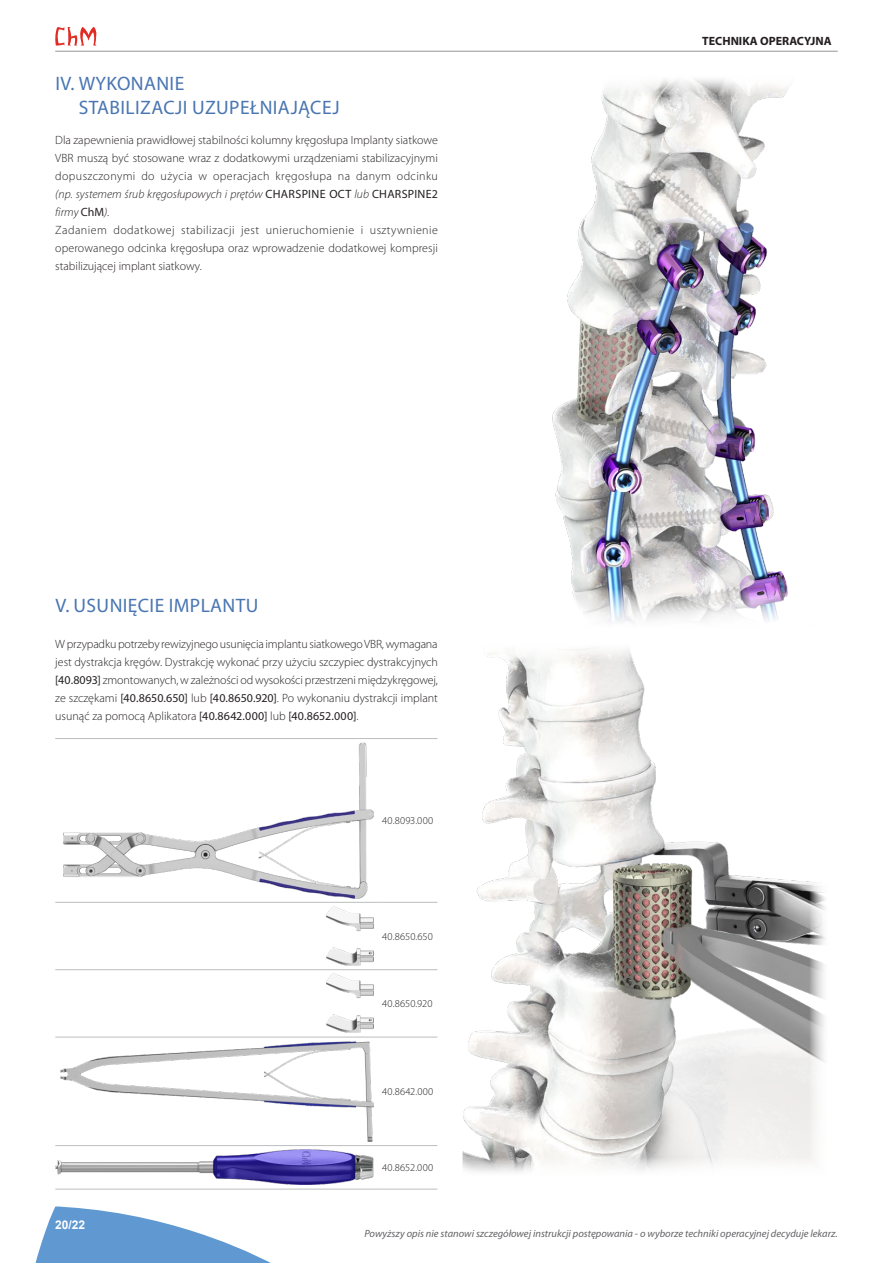
<style>
.page{position:relative;width:893px;height:1263px;background:#fff}
.page>*{position:absolute;margin:0;border:0;box-sizing:border-box;transform-origin:0 0}
.t1{font:19.5px/23.4px "Myriad Pro";letter-spacing:.02em;color:#4975b1}
.t2{font:300 12px/18px "Myriad Pro";letter-spacing:.005em;color:#231f20}
.t3{font:700 12px "Myriad Pro";color:#231f20}
.t4{font:700 12px "Arial";color:#fff}
.t5{font:italic 10.5px "Myriad Pro";color:#636366}
.t6{font:300 10.5px "Myriad Pro";letter-spacing:.015em;color:#231f20}
.s1{font-style:italic}
.s2{font-weight:400}
</style>
<div class="page">
<svg style="left:35px;top:1206px;width:236px;height:57px"></svg>
<svg style="left:55px;top:27px;width:41px;height:19px"></svg>
<hr style="left:55px;top:51px;width:783px;height:1px;background:#939598">
<img style="left:552px;top:79px;width:239px;height:543px">
<img style="left:462px;top:649px;width:364px;height:523px">
<hr style="left:378px;top:738px;width:59px;height:1px;background:#bcbdc0">
<hr style="left:378px;top:902px;width:59px;height:1px;background:#bcbdc0">
<hr style="left:378px;top:969px;width:59px;height:1px;background:#bcbdc0">
<hr style="left:378px;top:1037px;width:59px;height:1px;background:#bcbdc0">
<hr style="left:378px;top:1145px;width:59px;height:1px;background:#bcbdc0">
<hr style="left:378px;top:1189px;width:59px;height:1px;background:#bcbdc0">
<hr style="left:55px;top:738px;width:323px;height:1px;background:#bcbdc0">
<hr style="left:55px;top:902px;width:323px;height:1px;background:#bcbdc0">
<hr style="left:55px;top:969px;width:323px;height:1px;background:#bcbdc0">
<hr style="left:55px;top:1037px;width:323px;height:1px;background:#bcbdc0">
<hr style="left:55px;top:1145px;width:323px;height:1px;background:#bcbdc0">
<hr style="left:55px;top:1189px;width:323px;height:1px;background:#bcbdc0">
<img style="left:64px;top:743px;width:310px;height:155px">
<img style="left:327px;top:906px;width:47px;height:59px">
<img style="left:327px;top:974px;width:47px;height:59px">
<img style="left:60px;top:1041px;width:314px;height:100px">
<img style="left:55px;top:1150px;width:319px;height:35px">
<h1 class="t1" style="left:79px;top:72px;width:262px;text-indent:-23px">IV. WYKONANIE<br>STABILIZACJI UZUPEŁNIAJĄCEJ</h1>
<p class="t2" style="left:55px;top:131px;width:384px">Dla zapewnienia prawidłowej stabilności kolumny kręgosłupa Implanty siatkowe VBR muszą być stosowane wraz z dodatkowymi urządzeniami stabilizacyjnymi dopuszczonymi do użycia w operacjach kręgosłupa na danym odcinku <span class="s1">(np. systemem śrub kręgosłupowych i prętów</span> <span class="s2">CHARSPINE OCT</span> <span class="s1">lub</span> <span class="s2">CHARSPINE2 </span><span class="s1">firmy</span> <span class="s2">ChM</span><span class="s1">)</span>.<br>Zadaniem dodatkowej stabilizacji jest unieruchomienie i usztywnienie operowanego odcinka kręgosłupa oraz wprowadzenie dodatkowej kompresji stabilizującej implant siatkowy.</p>
<h1 class="t1" style="left:55px;top:594px;width:205px">V. USUNIĘCIE IMPLANTU</h1>
<p class="t2" style="left:55px;top:635px;width:384px;text-align:justify">W przypadku potrzeby rewizyjnego usunięcia implantu siatkowego VBR, wymagana jest dystrakcja kręgów. Dystrakcję wykonać przy użyciu szczypiec dystrakcyjnych <span class="s2">[40.8093]</span> zmontowanych, w zależności od wysokości przestrzeni międzykręgowej, ze szczękami <span class="s2">[40.8650.650]</span> lub <span class="s2">[40.8650.920]</span>. Po wykonaniu dystrakcji implant usunąć za pomocą Aplikatora <span class="s2">[40.8642.000]</span> lub <span class="s2">[40.8652.000]</span>.</p>
<p class="t6" style="left:382px;top:814px;width:53px">40.8093.000</p>
<p class="t6" style="left:382px;top:930px;width:52px">40.8650.650</p>
<p class="t6" style="left:382px;top:997px;width:52px">40.8650.920</p>
<p class="t6" style="left:382px;top:1085px;width:53px">40.8642.000</p>
<p class="t6" style="left:382px;top:1161px;width:53px">40.8652.000</p>
<p class="t3" style="left:702px;top:33px;width:131px">TECHNIKA OPERACYJNA</p>
<p class="t4" style="left:55px;top:1216px;width:32px">20/22</p>
<p class="t5" style="left:364px;top:1227px;width:475px">Powyższy opis nie stanowi szczegółowej instrukcji postępowania - o wyborze techniki operacyjnej decyduje lekarz.</p>
</div>
